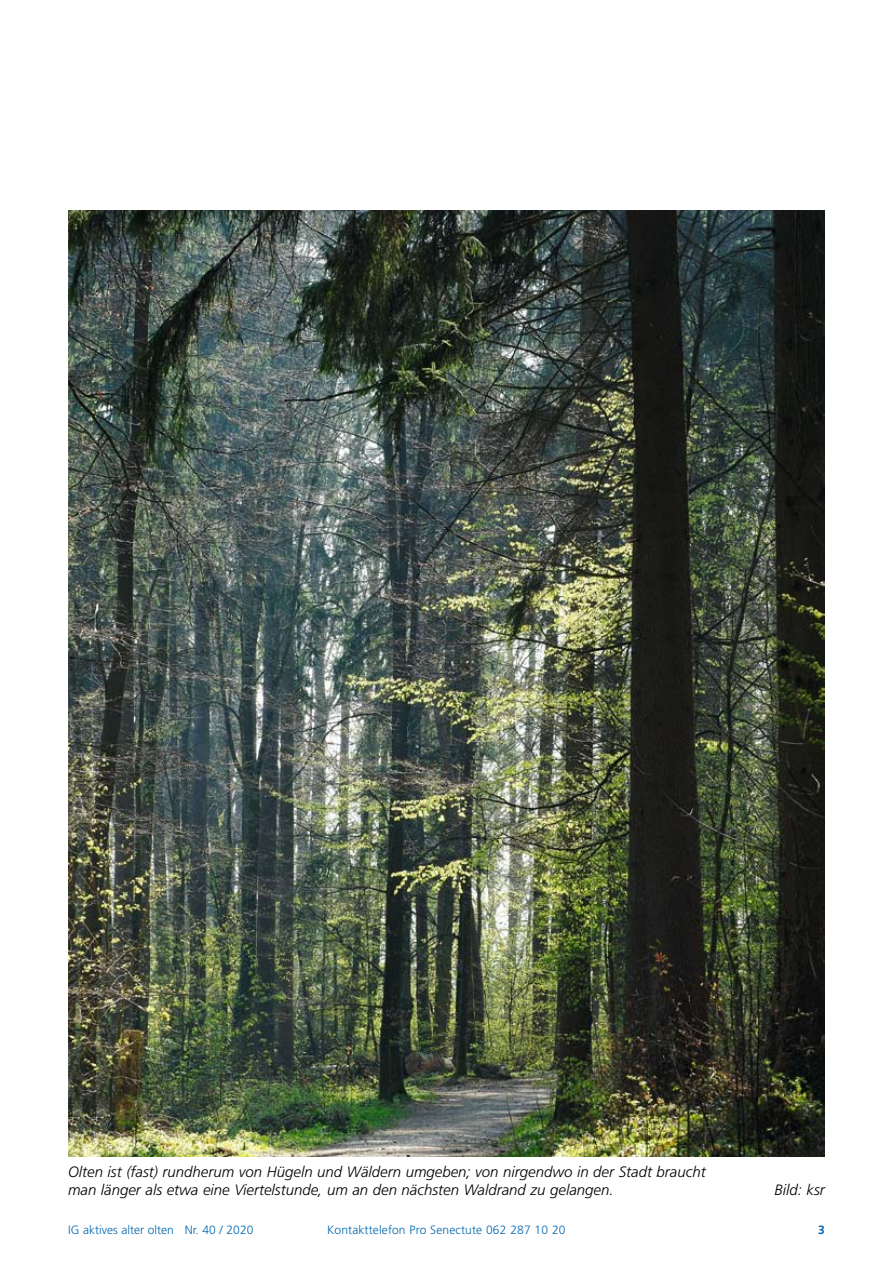
<style>
.page{position:relative;width:893px;height:1263px;background:#fff}
.page>*{position:absolute;margin:0;border:0;box-sizing:border-box;transform-origin:0 0}
.t1{font:italic 300 15px/18px "Frutiger";color:#000}
.t2{font:300 12px "Frutiger";letter-spacing:.01em;color:#0067b0}
.t3{font:700 12px "Frutiger";color:#0067b0}
</style>
<div class="page">
<img style="left:68px;top:210px;width:757px;height:946px">
<p class="t1" style="left:68px;top:1163px;width:639px">Olten ist (fast) rundherum von Hügeln und Wäldern umgeben; von nirgendwo in der Stadt braucht man länger als etwa eine Viertelstunde, um an den nächsten Waldrand zu gelangen.</p>
<p class="t1" style="left:774px;top:1181px;width:52px">Bild: ksr</p>
<p class="t2" style="left:68px;top:1223px;width:187px">IG aktives alter olten Nr. 40 / 2020</p>
<p class="t2" style="left:327px;top:1223px;width:240px">Kontakttelefon Pro Senectute 062 287 10 20</p>
<p class="t3" style="left:818px;top:1223px;width:8px">3</p>
</div>
